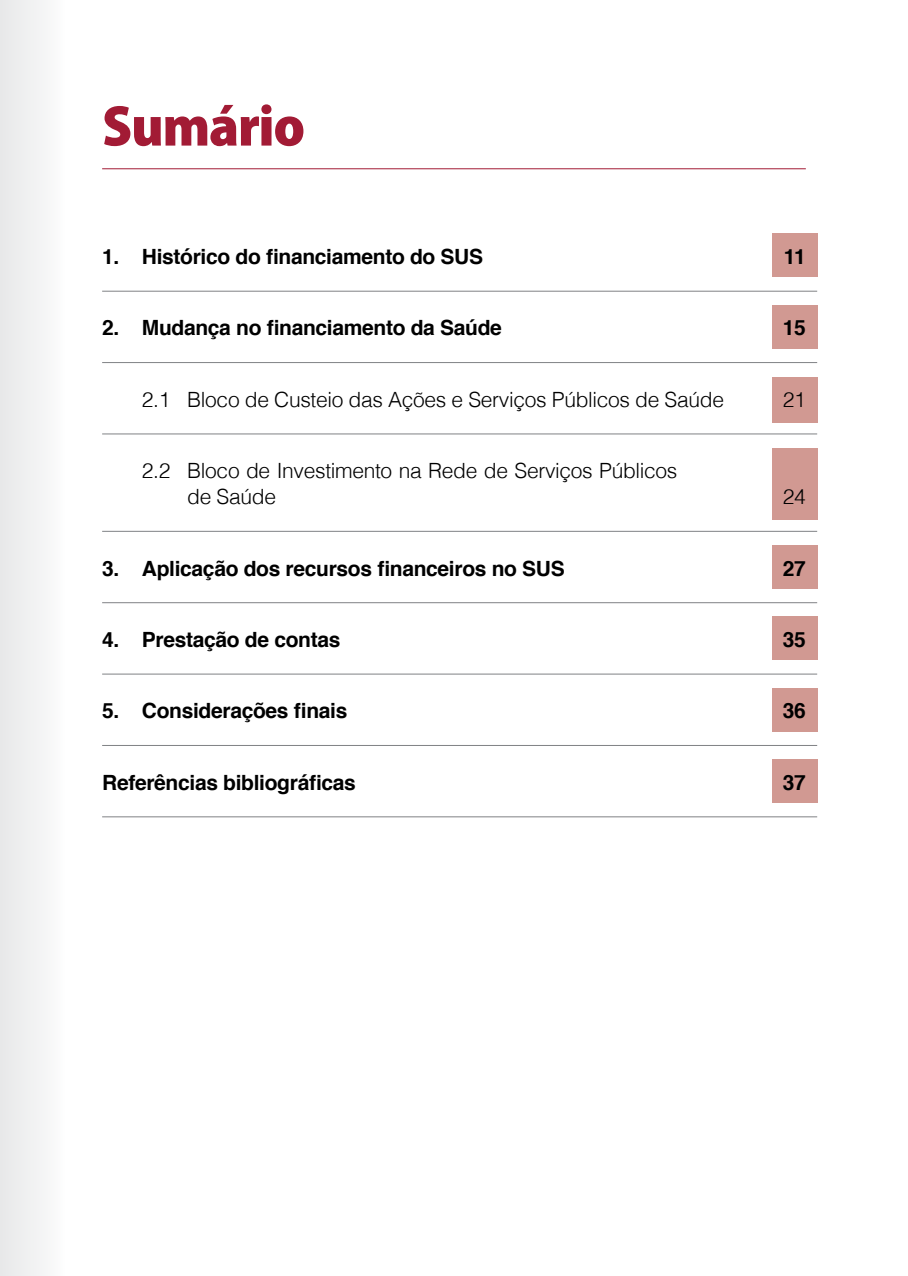
<style>
.page{position:relative;width:908px;height:1276px;background:#fff}
.page>*{position:absolute;margin:0;border:0;box-sizing:border-box;transform-origin:0 0}
.t1{font:900 semi-condensed 58px "Myriad Pro";letter-spacing:-.02em;color:#a21b35}
.t2{font:700 21px "Helvetica";letter-spacing:-.015em;color:#000}
.t3{font:300 21px/26px "Helvetica";letter-spacing:-.015em;color:#000}
</style>
<div class="page">
<div style="left:0;top:0;width:65px;height:1276px;background:#f1f2f2"></div>
<hr style="left:102px;top:168px;width:703px;height:1px;background:#a21b35">
<div style="left:771px;top:233px;width:45px;height:44px;background:#d19992"></div>
<hr style="left:102px;top:291px;width:714px;height:1px;background:#808285">
<div style="left:771px;top:305px;width:45px;height:44px;background:#d19992"></div>
<hr style="left:102px;top:362px;width:714px;height:1px;background:#808285">
<div style="left:771px;top:377px;width:45px;height:45px;background:#d19992"></div>
<hr style="left:102px;top:433px;width:714px;height:1px;background:#808285">
<div style="left:771px;top:448px;width:45px;height:72px;background:#d19992"></div>
<hr style="left:102px;top:531px;width:714px;height:1px;background:#808285">
<div style="left:771px;top:545px;width:45px;height:44px;background:#d19992"></div>
<hr style="left:102px;top:602px;width:714px;height:1px;background:#808285">
<div style="left:771px;top:616px;width:45px;height:44px;background:#d19992"></div>
<hr style="left:102px;top:673px;width:714px;height:1px;background:#808285">
<div style="left:771px;top:688px;width:45px;height:43px;background:#d19992"></div>
<hr style="left:102px;top:745px;width:714px;height:1px;background:#808285">
<div style="left:771px;top:759px;width:45px;height:44px;background:#d19992"></div>
<hr style="left:102px;top:816px;width:714px;height:1px;background:#808285">
<h1 class="t1" style="left:102px;top:88px;width:204px">Sumário</h1>
<p class="t2" style="left:102px;top:240px;width:382px">1. Histórico do financiamento do SUS</p>
<p class="t2" style="left:783px;top:240px;width:23px">11</p>
<p class="t2" style="left:102px;top:311px;width:401px">2. Mudança no financiamento da Saúde</p>
<p class="t2" style="left:782px;top:311px;width:25px">15</p>
<p class="t3" style="left:142px;top:385px;width:583px">2.1 Bloco de Custeio das Ações e Serviços Públicos de Saúde</p>
<p class="t3" style="left:782px;top:385px;width:25px">21</p>
<p class="t3" style="left:187px;top:456px;width:491px;text-indent:-45px">2.2 Bloco de Investimento na Rede de Serviços Públicos de Saúde</p>
<p class="t3" style="left:782px;top:482px;width:25px">24</p>
<p class="t2" style="left:102px;top:551px;width:464px">3. Aplicação dos recursos financeiros no SUS</p>
<p class="t2" style="left:782px;top:551px;width:25px">27</p>
<p class="t2" style="left:102px;top:622px;width:240px">4. Prestação de contas</p>
<p class="t2" style="left:782px;top:622px;width:25px">35</p>
<p class="t2" style="left:102px;top:694px;width:247px">5. Considerações finais</p>
<p class="t2" style="left:782px;top:694px;width:25px">36</p>
<p class="t2" style="left:102px;top:765px;width:255px">Referências bibliográficas</p>
<p class="t2" style="left:782px;top:765px;width:25px">37</p>
</div>
